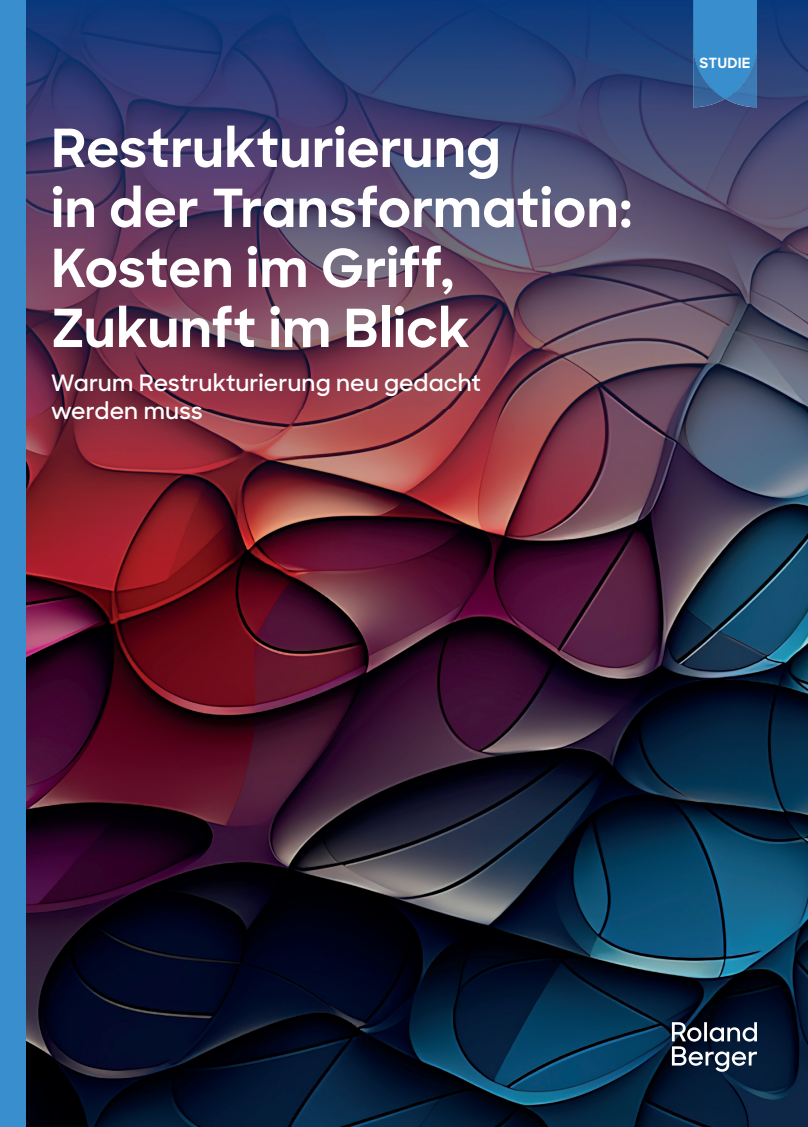
<style>
.page{position:relative;width:808px;height:1127px;background:#fff}
.page>*{position:absolute;margin:0;border:0;box-sizing:border-box;transform-origin:0 0}
.t1{font:700 52.5px/60px "RB Design";color:#fff}
.t2{font:600 22.5px/28.5px "RB Design";letter-spacing:.005em;color:#fff}
.t3{font:700 14.1px "RB Design";letter-spacing:.01em;color:#fff}
</style>
<div class="page">
<img style="left:26px;top:0;width:782px;height:1127px">
<img style="left:693px;top:99px;width:64px;height:8px">
<svg style="left:693px;top:0;width:64px;height:99px;background:#3989c6"></svg>
<div style="left:0;top:0;width:26px;height:1127px;background:#398fcd"></div>
<svg style="left:672px;top:1022px;width:85px;height:50px"></svg>
<p class="t1" style="left:51px;top:118px;width:583px">Restrukturierung<br>in der Transformation:<br>Kosten im Griff,<br>Zukunft im Blick</p>
<p class="t2" style="left:51px;top:369px;width:432px">Warum Restrukturierung neu gedacht werden muss</p>
<p class="t3" style="left:700px;top:54px;width:52px">STUDIE</p>
</div>
